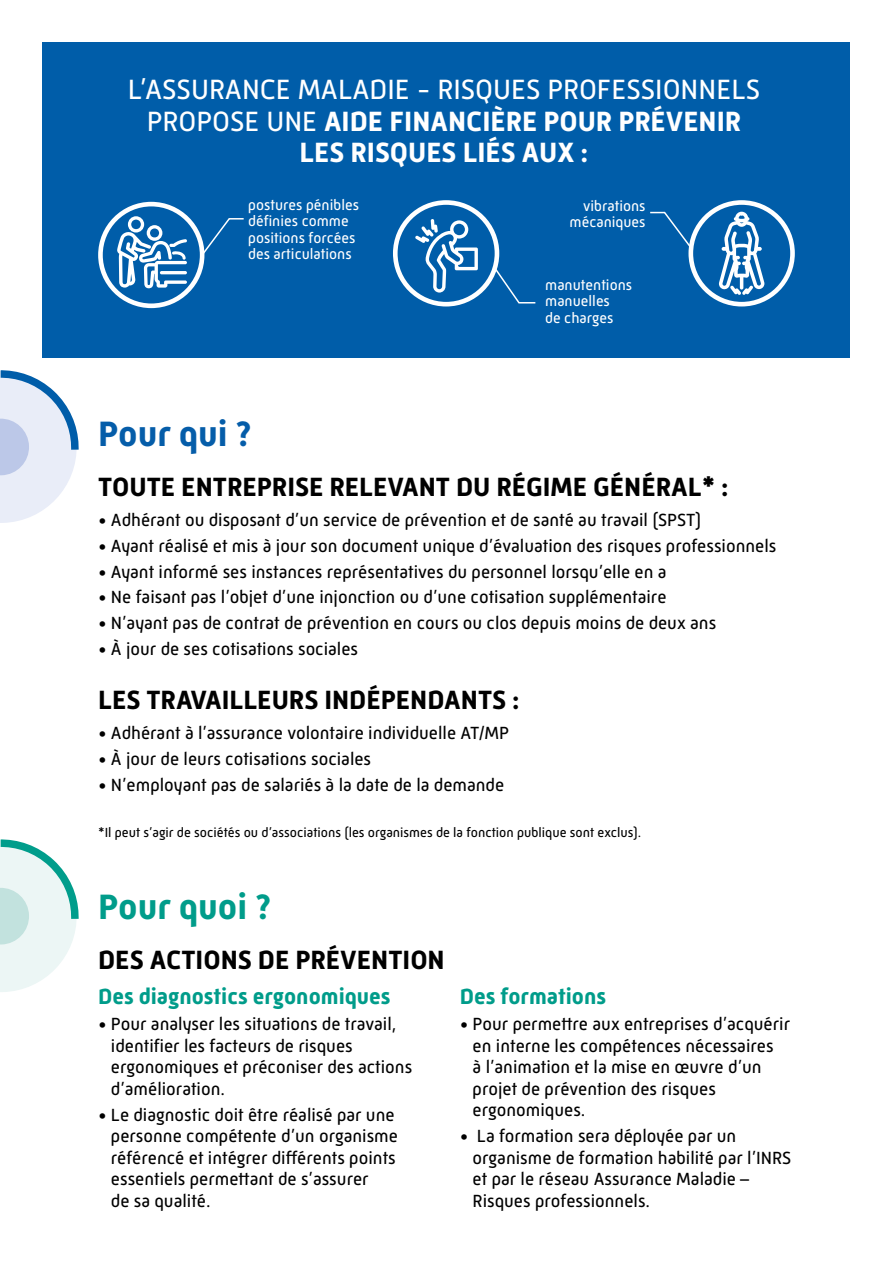
<style>
.page{position:relative;width:893px;height:1263px;background:#fff}
.page>*{position:absolute;margin:0;border:0;box-sizing:border-box;transform-origin:0 0}
.t1{font:700 36px "Mic 32 New";color:#009c8a}
.t2{font:700 36px "Mic 32 New";color:#055da9}
.t3{font:28.5px/31.5px "Mic 32 New";color:#fff;text-align:center}
.t4{font:700 27px "Mic 32 New";color:#000}
.t5{font:700 22.5px "Mic 32 New";color:#009c8a}
.t6{font:18px/21.6px "Mic 32 New";color:#000}
.t7{font:15px/16.5px "Mic 32 New";color:#fff}
.t8{font:13.5px "Mic 32 New";color:#000}
.s1{font-weight:700}
</style>
<div class="page">
<div style="left:43px;top:43px;width:807px;height:315px;background:#005da9"></div>
<svg style="left:0;top:370px;width:79px;height:153px"></svg>
<svg style="left:0;top:839px;width:79px;height:153px"></svg>
<svg style="left:98px;top:202px;width:146px;height:106px"></svg>
<svg style="left:393px;top:200px;width:143px;height:106px"></svg>
<svg style="left:650px;top:200px;width:145px;height:106px"></svg>
<h2 class="t3" style="left:128px;top:74px;width:634px">L’ASSURANCE MALADIE - RISQUES PROFESSIONNELS<br>PROPOSE UNE <span class="s1">AIDE FINANCIÈRE POUR PRÉVENIR<br>LES RISQUES LIÉS AUX :</span></h2>
<p class="t7" style="left:248px;top:196px;width:112px">postures pénibles définies comme positions forcées des articulations</p>
<h1 class="t2" style="left:98px;top:413px;width:155px">Pour qui ?</h1>
<p class="t7" style="left:570px;top:197px;width:77px;text-align:right">vibrations mécaniques</p>
<p class="t7" style="left:545px;top:276px;width:88px">manutentions manuelles<br>de charges</p>
<h3 class="t4" style="left:98px;top:471px;width:632px">TOUTE ENTREPRISE RELEVANT DU RÉGIME GÉNÉRAL* :</h3>
<p class="t6" style="left:98px;top:509px;width:605px">• Adhérant ou disposant d’un service de prévention et de santé au travail (SPST)</p>
<p class="t6" style="left:98px;top:535px;width:680px">• Ayant réalisé et mis à jour son document unique d’évaluation des risques professionnels</p>
<p class="t6" style="left:98px;top:561px;width:570px">• Ayant informé ses instances représentatives du personnel lorsqu’elle en a</p>
<p class="t6" style="left:98px;top:586px;width:570px">• Ne faisant pas l’objet d’une injonction ou d’une cotisation supplémentaire</p>
<p class="t6" style="left:98px;top:612px;width:620px">• N’ayant pas de contrat de prévention en cours ou clos depuis moins de deux ans</p>
<p class="t6" style="left:98px;top:638px;width:261px">• À jour de ses cotisations sociales</p>
<h3 class="t4" style="left:98px;top:684px;width:423px">LES TRAVAILLEURS INDÉPENDANTS :</h3>
<p class="t6" style="left:98px;top:722px;width:412px">• Adhérant à l’assurance volontaire individuelle AT/MP</p>
<p class="t6" style="left:98px;top:748px;width:275px">• À jour de leurs cotisations sociales</p>
<p class="t6" style="left:98px;top:774px;width:408px">• N’employant pas de salariés à la date de la demande</p>
<p class="t8" style="left:98px;top:824px;width:544px">*Il peut s’agir de sociétés ou d’associations (les organismes de la fonction publique sont exclus).</p>
<h1 class="t1" style="left:98px;top:886px;width:175px">Pour quoi ?</h1>
<h3 class="t4" style="left:98px;top:944px;width:348px">DES ACTIONS DE PRÉVENTION</h3>
<p class="t5" style="left:98px;top:983px;width:294px">Des diagnostics ergonomiques</p>
<p class="t6" style="left:111px;top:1013px;width:303px;text-indent:-13px">• Pour analyser les situations de travail, identifier les facteurs de risques ergonomiques et préconiser des actions d’amélioration.</p>
<p class="t6" style="left:111px;top:1103px;width:289px;text-indent:-13px">• Le diagnostic doit être réalisé par une personne compétente d’un organisme référencé et intégrer différents points essentiels permettant de s’assurer<br>de sa qualité.</p>
<p class="t5" style="left:460px;top:983px;width:148px">Des formations</p>
<p class="t6" style="left:473px;top:1013px;width:319px;text-indent:-13px">• Pour permettre aux entreprises d’acquérir en interne les compétences nécessaires<br>à l’animation et la mise en œuvre d’un projet de prévention des risques ergonomiques.</p>
<p class="t6" style="left:473px;top:1125px;width:320px;text-indent:-13px">• La formation sera déployée par un organisme de formation habilité par l’INRS et par le réseau Assurance Maladie – Risques professionnels.</p>
</div>
